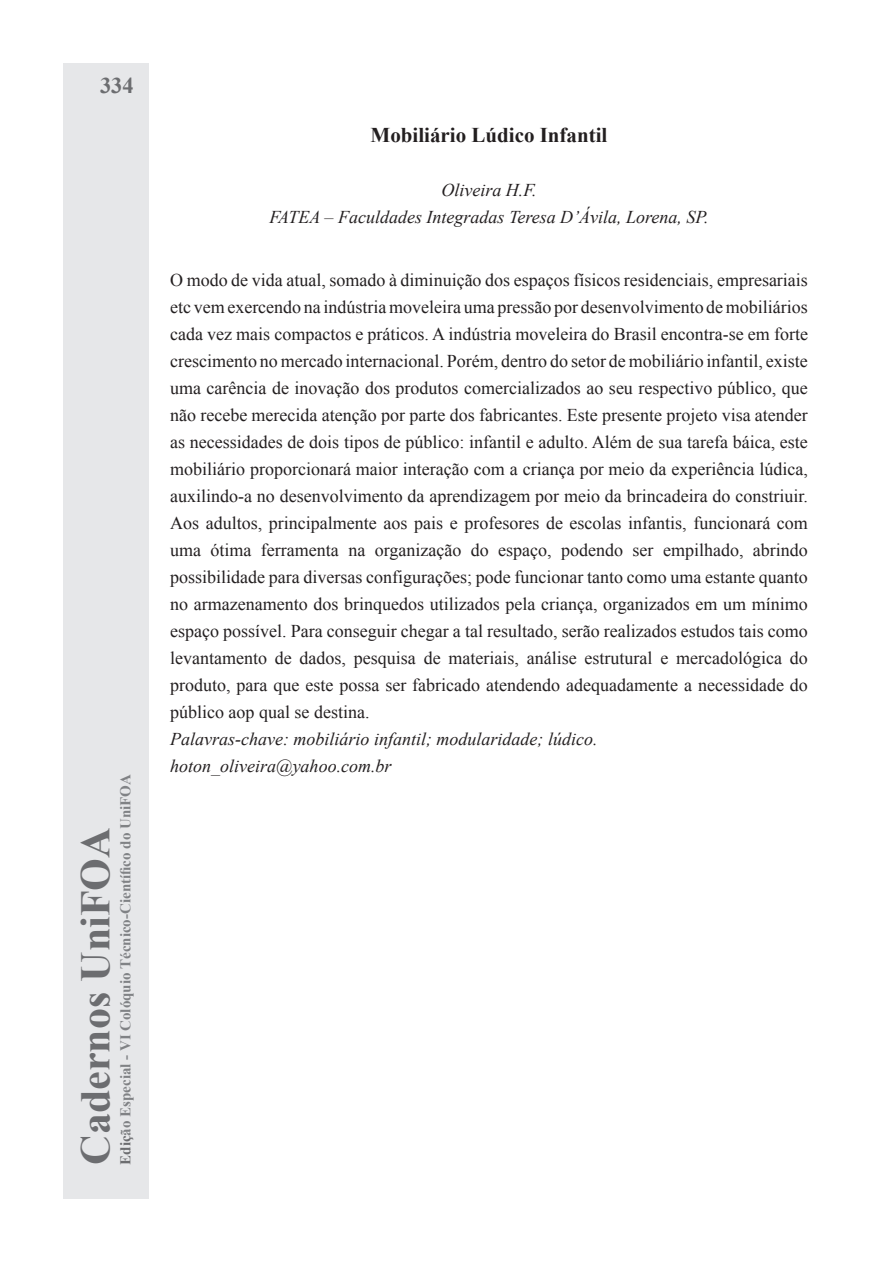
<style>
.page{position:relative;width:893px;height:1263px;background:#fff}
.page>*{position:absolute;margin:0;border:0;box-sizing:border-box;transform-origin:0 0}
.t1{font:700 42px "Times New Roman";color:#6c6d70}
.t2{font:700 22.5px "Times New Roman";color:#6c6d70}
.t3{font:700 21px "Times New Roman";color:#231f20}
.t4{font:18px/27px "Times New Roman";color:#231f20;text-align:justify}
.t5{font:italic 18px/27px "Times New Roman";color:#231f20;text-align:center}
.t6{font:700 15px "Times New Roman";color:#808285}
.s1{color:#6c6d70}
</style>
<div class="page">
<div style="left:64px;top:64px;width:85px;height:1135px;background:#e6e7e9"></div>
<p class="t2" style="left:100px;top:70px;width:35px">334</p>
<h1 class="t1" style="left:66px;top:1165px;width:339px;rotate:-90deg">Cadernos UniFOA</h1>
<p class="t6" style="left:115px;top:1165px;width:392px;rotate:-90deg"><span class="s1">Ediç</span>ão Especial - VI Colóquio Técnico-Científico do UniFOA</p>
<p class="t3" style="left:371px;top:120px;width:238px">Mobiliário Lúdico Infantil</p>
<p class="t5" style="left:269px;top:176px;width:441px">Oliveira H.F.<br>FATEA – Faculdades Integradas Teresa D’Ávila, Lorena, SP.</p>
<p class="t4" style="left:170px;top:266px;width:639px">O modo de vida atual, somado à diminuição dos espaços físicos residenciais, empresariais etc vem exercendo na indústria moveleira uma pressão por desenvolvimento de mobiliários cada vez mais compactos e práticos. A indústria moveleira do Brasil encontra-se em forte crescimento no mercado internacional. Porém, dentro do setor de mobiliário infantil, existe uma carência de inovação dos produtos comercializados ao seu respectivo público, que não recebe merecida atenção por parte dos fabricantes. Este presente projeto visa atender as necessidades de dois tipos de público: infantil e adulto. Além de sua tarefa báica, este mobiliário proporcionará maior interação com a criança por meio da experiência lúdica, auxilindo-a no desenvolvimento da aprendizagem por meio da brincadeira do constriuir.<br>Aos adultos, principalmente aos pais e profesores de escolas infantis, funcionará com uma ótima ferramenta na organização do espaço, podendo ser empilhado, abrindo possibilidade para diversas configurações; pode funcionar tanto como uma estante quanto no armazenamento dos brinquedos utilizados pela criança, organizados em um mínimo espaço possível. Para conseguir chegar a tal resultado, serão realizados estudos tais como levantamento de dados, pesquisa de materiais, análise estrutural e mercadológica do produto, para que este possa ser fabricado atendendo adequadamente a necessidade do público aop qual se destina.</p>
<p class="t5" style="left:170px;top:725px;width:429px;text-align:left">Palavras-chave: mobiliário infantil; modularidade; lúdico. hoton_oliveira@yahoo.com.br</p>
</div>
